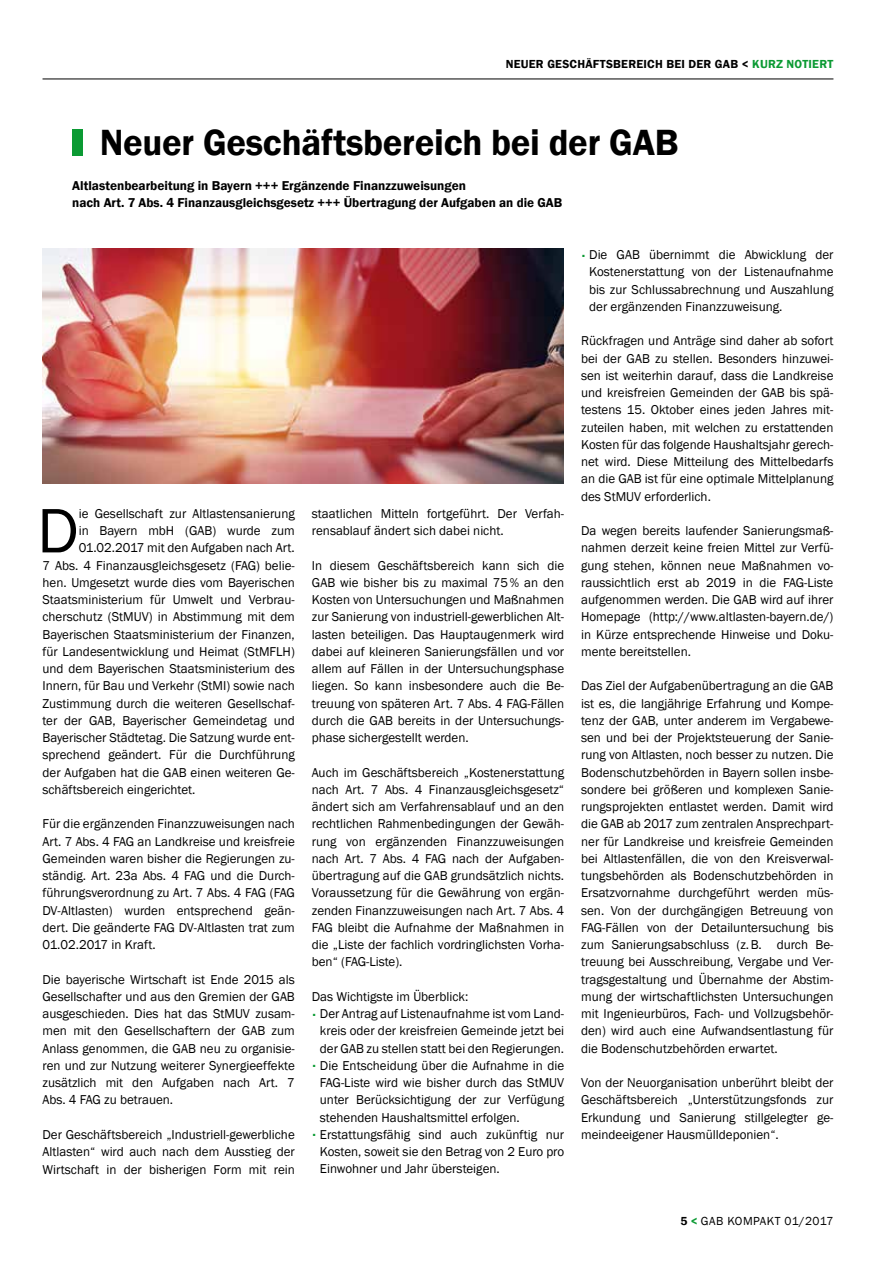
<style>
.page{position:relative;width:893px;height:1263px;background:#fff}
.page>*{position:absolute;margin:0;border:0;box-sizing:border-box;transform-origin:0 0}
.t1{font:64.95px "Franklin Gothic";color:#000}
.t2{font:600 37.5px "Franklin Gothic";letter-spacing:-.005em;color:#000}
.t3{font:13.2px/17.2px "Franklin Gothic";color:#000;text-align:justify}
.t4{font:600 13.2px/17.2px "Franklin Gothic";color:#000}
.t5{font:600 12px "Franklin Gothic";letter-spacing:.02em;color:#000}
.t6{font:12px "Franklin Gothic";letter-spacing:.02em;color:#000}
.t7{font:600 12px "Franklin Gothic";color:#0b9a33}
.s1{color:#0b9a33}
.s2{font-weight:600}
.s3{font-weight:600;color:#0b9a33}
</style>
<div class="page">
<hr style="left:43px;top:79px;width:790px;height:1px;background:#000">
<div style="left:72px;top:129px;width:10px;height:27px;background:#0b9a33"></div>
<img style="left:43px;top:249px;width:520px;height:234px">
<p class="t5" style="left:506px;top:57px;width:17px">Neuer</p>
<p class="t5" style="left:547px;top:57px;width:17px">Gesch</p>
<p class="t5" style="left:585px;top:57px;width:15px">äfts-bereich</p>
<p class="t5" style="left:666px;top:57px;width:7px">bei</p>
<p class="t5" style="left:688px;top:57px;width:9px">der</p>
<p class="t5" style="left:715px;top:57px;width:54px">GAB &lt; <span class="s1">Kurz</span></p>
<p class="t7" style="left:787px;top:57px;width:16px">Notiert</p>
<h2 class="t2" style="left:100px;top:120px;width:580px">Neuer Geschäftsbereich bei der GAB</h2>
<p class="t4" style="left:72px;top:177px;width:492px">Altlastenbearbeitung in Bayern +++ Ergänzende Finanzzuweisungen<br>nach Art. 7 Abs. 4 Finanzausgleichsgesetz +++ Übertragung der Aufgaben an die GAB</p>
<h1 class="t1" style="left:37px;top:490px;width:43px">D</h1>
<p class="t3" style="left:79px;top:505px;width:218px">ie Gesellschaft zur Altlastensanierung</p>
<p class="t3" style="left:79px;top:522px;width:218px">in Bayern mbH (GAB) wurde zum</p>
<p class="t3" style="left:79px;top:540px;width:218px">01.02.2017 mit den Aufgaben nach Art.</p>
<p class="t3" style="left:43px;top:557px;width:254px">7 Abs. 4 Finanzausgleichsgesetz (FAG) belie-</p>
<p class="t3" style="left:43px;top:574px;width:254px">hen. Umgesetzt wurde dies vom Bayerischen</p>
<p class="t3" style="left:43px;top:591px;width:254px">Staatsministerium für Umwelt und Verbrau-</p>
<p class="t3" style="left:43px;top:609px;width:254px">cherschutz (StM UV) in Abstimmung mit dem</p>
<p class="t3" style="left:43px;top:626px;width:254px">Bayerischen Staatsministerium der Finanzen,</p>
<p class="t3" style="left:43px;top:643px;width:254px">für Landesentwicklung und Heimat (StM FLH)</p>
<p class="t3" style="left:43px;top:660px;width:254px">und dem Bayerischen Staatsministerium des</p>
<p class="t3" style="left:43px;top:678px;width:254px">Innern, für Bau und Verkehr (StM I) sowie nach</p>
<p class="t3" style="left:43px;top:695px;width:254px">Zustimmung durch die weiteren Gesellschaf-</p>
<p class="t3" style="left:43px;top:712px;width:254px">ter der GAB, Bayerischer Gemeindetag und</p>
<p class="t3" style="left:43px;top:729px;width:254px">Bayerischer Städtetag. Die Satzung wurde ent-</p>
<p class="t3" style="left:43px;top:747px;width:254px">sprechend geändert. Für die Durchführung</p>
<p class="t3" style="left:43px;top:764px;width:254px">der Aufgaben hat die GAB einen weiteren Ge-</p>
<p class="t3" style="left:43px;top:781px;width:154px">schäftsbereich eingerichtet.</p>
<p class="t3" style="left:43px;top:816px;width:254px">Für die ergänzenden Finanzzuweisungen nach Art. 7 Abs. 4 FAG an Landkreise und kreisfreie Gemeinden waren bisher die Regierungen zu&shy;ständig. Art. 23a Abs. 4 FAG und die Durch&shy;führungsverordnung zu Art. 7 Abs. 4 FAG (FAG DV-Altlasten) wurden entsprechend geän&shy;dert. Die geänderte FAG DV-Altlasten trat zum 01.02.2017 in Kraft.</p>
<p class="t3" style="left:43px;top:971px;width:254px">Die bayerische Wirtschaft ist Ende 2015 als Gesellschafter und aus den Gremien der GAB ausgeschieden. Dies hat das StM UV zusam&shy;men mit den Gesellschaftern der GAB zum Anlass genommen, die GAB neu zu organisie&shy;ren und zur Nutzung weiterer Synergieeffekte zusätzlich mit den Aufgaben nach Art. 7<br>Abs. 4 FAG zu betrauen.</p>
<p class="t3" style="left:43px;top:1126px;width:254px">Der Geschäftsbereich „Industriell--gewerbliche Altlasten“ wird auch nach dem Ausstieg der Wirtschaft in der bisherigen Form mit rein</p>
<p class="t3" style="left:312px;top:505px;width:254px">staatlichen M itteln fortgeführt. Der Verfah&shy;rensablauf ändert sich dabei nicht.</p>
<p class="t3" style="left:312px;top:557px;width:254px">In diesem Geschäftsbereich kann sich die GAB wie bisher bis zu maximal 75% an den Kosten von Untersuchungen und Maßnahmen zur Sanierung von industriell-gewerblichen Alt&shy;lasten beteiligen. Das Hauptaugenmerk wird dabei auf kleineren Sanierungsfällen und vor allem auf Fällen in der Untersuchungsphase liegen. So kann insbesondere auch die Be&shy;treuung von späteren Art. 7 Abs. 4 FAG-Fällen durch die GAB bereits in der Untersuchungs&shy;phase sichergestellt werden.</p>
<p class="t3" style="left:312px;top:764px;width:254px">Auch im Geschäftsbereich „Kostenerstattung nach Art. 7 Abs. 4 Finanzausgleichsgesetz“ ändert sich am Verfahrensablauf und an den rechtlichen Rahmenbedingungen der Gewäh&shy;rung von ergänzenden Finanzzuweisungen nach Art. 7 Abs. 4 FAG nach der Aufgaben&shy;übertragung auf die GAB grundsätzlich nichts.<br>Voraussetzung für die Gewährung von ergän&shy;zenden Finanzzuweisungen nach Art. 7 Abs. 4<br>FAG bleibt die Aufnahme der Maßnahmen in die „Liste der fachlich vordringlichsten Vorha&shy;ben“ (FAG-Liste).</p>
<p class="t3" style="left:312px;top:988px;width:158px">Das Wichtigste im Überblick:</p>
<p class="t3" style="left:312px;top:1005px;width:254px"><sup>.</sup> Der Antrag auf Listenaufnahme ist vom Land-</p>
<p class="t3" style="left:320px;top:1023px;width:246px">kreis oder der kreisfreien Gemeinde jetzt bei</p>
<p class="t3" style="left:320px;top:1040px;width:246px">der GAB zu stellen statt bei den Regierungen.</p>
<p class="t3" style="left:312px;top:1057px;width:254px"><sup>.</sup> Die Entscheidung über die Aufnahme in die</p>
<p class="t3" style="left:320px;top:1074px;width:246px">FAG-Liste wird wie bisher durch das StM UV</p>
<p class="t3" style="left:320px;top:1092px;width:246px">unter Berücksichtigung der zur Verfügung</p>
<p class="t3" style="left:320px;top:1109px;width:201px">stehenden Haushaltsmittel erfolgen.</p>
<p class="t3" style="left:312px;top:1126px;width:254px"><sup>.</sup> Erstattungsfähig sind auch zukünftig nur</p>
<p class="t3" style="left:320px;top:1143px;width:246px">Kosten, soweit sie den Betrag von 2 Euro pro</p>
<p class="t3" style="left:320px;top:1161px;width:181px">Einwohner und Jahr übersteigen.</p>
<p class="t3" style="left:589px;top:246px;width:246px;text-indent:-8px"><sup>.</sup> Die GAB übernimmt die Abwicklung der Kostenerstattung von der Listenaufnahme bis zur Schlussabrechnung und Auszahlung der ergänzenden Finanzzuweisung.</p>
<p class="t3" style="left:581px;top:333px;width:254px">Rückfragen und Anträge sind daher ab sofort bei der GAB zu stellen. Besonders hinzuwei&shy;sen ist weiterhin darauf, dass die Landkreise und kreisfreien Gemeinden der GAB bis spä&shy;testens 15. Oktober eines jeden Jahres mit&shy;zuteilen haben, mit welchen zu erstattenden Kosten für das folgende Haushaltsjahr gerech&shy;net wird. Diese M itteilung des M ittelbedarfs an die GAB ist für eine optimale M ittelplanung des StM UV erforderlich.</p>
<p class="t3" style="left:581px;top:522px;width:254px">Da wegen bereits laufender Sanierungsmaß&shy;nahmen derzeit keine freien M ittel zur Verfü&shy;gung stehen, können neue Maßnahmen vo&shy;raussichtlich erst ab 2019 in die FAG-Liste aufgenommen werden. Die GAB wird auf ihrer Homepage (http://www.altlasten-bayern.de/) in Kürze entsprechende Hinweise und Doku&shy;mente bereitstellen.</p>
<p class="t3" style="left:581px;top:678px;width:254px">Das Ziel der Aufgabenübertragung an die GAB ist es, die langjährige Erfahrung und Kompe&shy;tenz der GAB, unter anderem im Vergabewe&shy;sen und bei der Projektsteuerung der Sanie&shy;rung von Altlasten, noch besser zu nutzen. Die Bodenschutzbehörden in Bayern sollen insbe&shy;sondere bei größeren und komplexen Sanie&shy;rungsprojekten entlastet werden. Damit wird die GAB ab 2017 zum zentralen Ansprechpart&shy;ner für Landkreise und kreisfreie Gemeinden bei Altlastenfällen, die von den Kreisverwal&shy;tungsbehörden als Bodenschutzbehörden in Ersatzvornahme durchgeführt werden müs&shy;sen. Von der durchgängigen Betreuung von FAG-Fällen von der Detailuntersuchung bis zum Sanierungsabschluss (z.B. durch Be&shy;treuung bei Ausschreibung, Vergabe und Ver&shy;tragsgestaltung und Übernahme der Abstim&shy;mung der wirtschaftlichsten Untersuchungen mit Ingenieurbüros, Fach- und Vollzugsbehör&shy;den) wird auch eine Aufwandsentlastung für die Bodenschutzbehörden erwartet.</p>
<p class="t3" style="left:581px;top:1074px;width:254px">Von der Neuorganisation unberührt bleibt der Geschäftsbereich „Unterstützungsfonds zur Erkundung und Sanierung stillgelegter ge&shy;meindeeigener Hausmülldeponien“.</p>
<p class="t6" style="left:680px;top:1213px;width:155px"><span class="s2">5</span> <span class="s3">&lt;</span> GAB Kompakt 01/2017</p>
</div>
